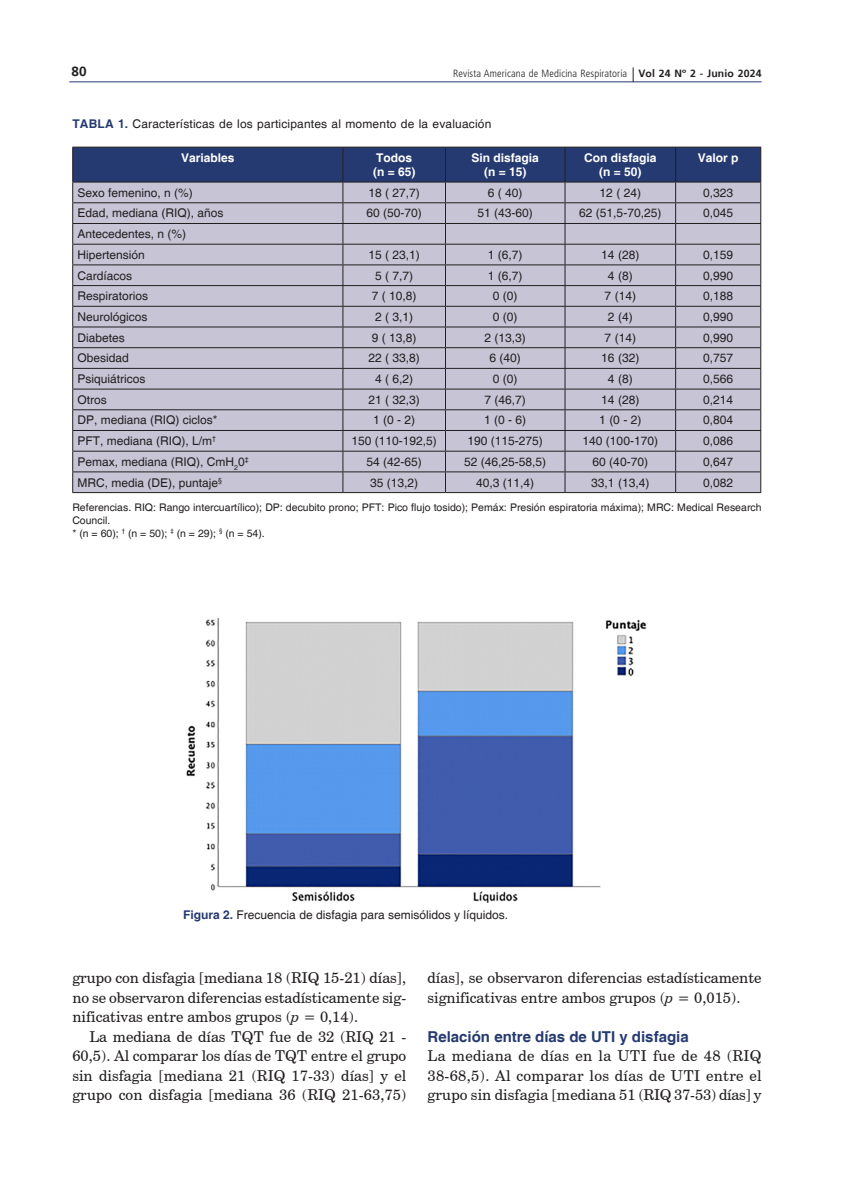
<style>
.page{position:relative;width:851px;height:1191px;background:#fff}
.page>*{position:absolute;margin:0;border:0;box-sizing:border-box;transform-origin:0 0}
.t1{font:15px/19.5px "Century Schoolbook BT";color:#231f20;text-align:justify}
.t2{font:700 15px "Helvetica";color:#253a71}
.t3{font:700 13.5px "Frutiger";color:#231f20}
.t4{font:12px/20.7px "Helvetica";color:#231f20}
.t5{font:700 12px/14.4px "Helvetica";color:#fff;text-align:center}
.t6{font:10.5px/12.8px "Helvetica";color:#231f20}
.t7{font:300 condensed 10.5px "Frutiger LT Std";letter-spacing:.01em;color:#231f20}
.s1{font-family:"Frutiger";font-weight:700;font-stretch:normal}
.s2{font-weight:700;color:#253a71}
.s3{font-style:italic}
</style>
<div class="page">
<hr style="left:69px;top:81px;width:692px;height:1px;background:#253a71">
<svg style="left:632px;top:67px;width:1px;height:15px"></svg>
<hr style="left:72px;top:492px;width:271px;height:1px;background:#231f20">
<hr style="left:343px;top:492px;width:102px;height:1px;background:#231f20">
<hr style="left:445px;top:492px;width:120px;height:1px;background:#231f20">
<hr style="left:565px;top:492px;width:110px;height:1px;background:#231f20">
<hr style="left:675px;top:492px;width:86px;height:1px;background:#231f20">
<svg style="left:72px;top:148px;width:689px;height:344px;background:#aeaec2"></svg>
<hr style="left:72px;top:147px;width:271px;height:1px;background:#231f20">
<hr style="left:72px;top:182px;width:271px;height:1px;background:#231f20">
<hr style="left:343px;top:147px;width:102px;height:1px;background:#231f20">
<hr style="left:445px;top:147px;width:120px;height:1px;background:#231f20">
<hr style="left:565px;top:147px;width:110px;height:1px;background:#231f20">
<hr style="left:675px;top:147px;width:86px;height:1px;background:#231f20">
<hr style="left:343px;top:182px;width:102px;height:1px;background:#231f20">
<hr style="left:445px;top:182px;width:120px;height:1px;background:#231f20">
<hr style="left:565px;top:182px;width:110px;height:1px;background:#231f20">
<hr style="left:675px;top:182px;width:86px;height:1px;background:#231f20">
<img style="left:186px;top:619px;width:461px;height:283px">
<p class="t3" style="left:71px;top:63px;width:17px">80</p>
<p class="t7" style="left:453px;top:67px;width:310px">Revista Americana de Medicina Respiratoria <span class="s1">Vol 24 Nº 2 - Junio 2024</span></p>
<p class="t4" style="left:72px;top:114px;width:420px"><span class="s2">TABLA 1.</span> Características de los participantes al momento de la evaluación</p>
<p class="t5" style="left:181px;top:151px;width:55px">Variables</p>
<p class="t5" style="left:373px;top:151px;width:44px;text-align:left">Todos (n = 65)</p>
<p class="t5" style="left:471px;top:151px;width:69px">Sin disfagia (n = 15)</p>
<p class="t5" style="left:584px;top:151px;width:74px">Con disfagia (n = 50)</p>
<p class="t5" style="left:697px;top:151px;width:42px">Valor p</p>
<p class="t4" style="left:77px;top:183px;width:117px">Sexo femenino, n (%)</p>
<p class="t4" style="left:368px;top:183px;width:53px">18 ( 27,7)</p>
<p class="t4" style="left:488px;top:183px;width:36px">6 ( 40)</p>
<p class="t4" style="left:599px;top:183px;width:43px">12 ( 24)</p>
<p class="t4" style="left:703px;top:183px;width:32px">0,323</p>
<p class="t4" style="left:77px;top:203px;width:148px">Edad, mediana (RIQ), años</p>
<p class="t4" style="left:366px;top:203px;width:57px">60 (50-70)</p>
<p class="t4" style="left:477px;top:203px;width:57px">51 (43-60)</p>
<p class="t4" style="left:579px;top:203px;width:84px">62 (51,5-70,25)</p>
<p class="t4" style="left:703px;top:203px;width:32px">0,045</p>
<p class="t4" style="left:77px;top:224px;width:110px">Antecedentes, n (%)<br>Hipertensión</p>
<p class="t4" style="left:368px;top:245px;width:53px">15 ( 23,1)</p>
<p class="t4" style="left:488px;top:245px;width:36px">1 (6,7)</p>
<p class="t4" style="left:601px;top:245px;width:40px">14 (28)</p>
<p class="t4" style="left:703px;top:245px;width:32px">0,159</p>
<p class="t4" style="left:77px;top:265px;width:56px">Cardíacos</p>
<p class="t4" style="left:375px;top:265px;width:40px">5 ( 7,7)</p>
<p class="t4" style="left:488px;top:265px;width:36px">1 (6,7)</p>
<p class="t4" style="left:608px;top:265px;width:26px">4 (8)</p>
<p class="t4" style="left:703px;top:265px;width:32px">0,990</p>
<p class="t4" style="left:77px;top:286px;width:72px">Respiratorios</p>
<p class="t4" style="left:372px;top:286px;width:46px">7 ( 10,8)</p>
<p class="t4" style="left:493px;top:286px;width:26px">0 (0)</p>
<p class="t4" style="left:604px;top:286px;width:33px">7 (14)</p>
<p class="t4" style="left:703px;top:286px;width:32px">0,188</p>
<p class="t4" style="left:77px;top:307px;width:72px">Neurológicos</p>
<p class="t4" style="left:375px;top:307px;width:40px">2 ( 3,1)</p>
<p class="t4" style="left:493px;top:307px;width:26px">0 (0)</p>
<p class="t4" style="left:608px;top:307px;width:26px">2 (4)</p>
<p class="t4" style="left:703px;top:307px;width:32px">0,990</p>
<p class="t4" style="left:77px;top:327px;width:49px">Diabetes</p>
<p class="t4" style="left:372px;top:327px;width:46px">9 ( 13,8)</p>
<p class="t4" style="left:484px;top:327px;width:43px">2 (13,3)</p>
<p class="t4" style="left:604px;top:327px;width:33px">7 (14)</p>
<p class="t4" style="left:703px;top:327px;width:32px">0,990</p>
<p class="t4" style="left:77px;top:348px;width:53px">Obesidad</p>
<p class="t4" style="left:368px;top:348px;width:53px">22 ( 33,8)</p>
<p class="t4" style="left:489px;top:348px;width:33px">6 (40)</p>
<p class="t4" style="left:601px;top:348px;width:40px">16 (32)</p>
<p class="t4" style="left:703px;top:348px;width:32px">0,757</p>
<p class="t4" style="left:77px;top:369px;width:70px">Psiquiátricos</p>
<p class="t4" style="left:375px;top:369px;width:40px">4 ( 6,2)</p>
<p class="t4" style="left:493px;top:369px;width:26px">0 (0)</p>
<p class="t4" style="left:608px;top:369px;width:26px">4 (8)</p>
<p class="t4" style="left:703px;top:369px;width:32px">0,566</p>
<p class="t4" style="left:77px;top:389px;width:31px">Otros</p>
<p class="t4" style="left:368px;top:389px;width:53px">21 ( 32,3)</p>
<p class="t4" style="left:484px;top:389px;width:43px">7 (46,7)</p>
<p class="t4" style="left:601px;top:389px;width:40px">14 (28)</p>
<p class="t4" style="left:703px;top:389px;width:32px">0,214</p>
<p class="t4" style="left:77px;top:410px;width:142px">DP, mediana (RIQ) ciclos*</p>
<p class="t4" style="left:373px;top:410px;width:44px">1 (0 - 2)</p>
<p class="t4" style="left:484px;top:410px;width:44px">1 (0 - 6)</p>
<p class="t4" style="left:599px;top:410px;width:44px">1 (0 - 2)</p>
<p class="t4" style="left:703px;top:410px;width:32px">0,804</p>
<p class="t4" style="left:77px;top:431px;width:140px">PFT, mediana (RIQ), L/m<sup>†</sup></p>
<p class="t4" style="left:351px;top:431px;width:87px">150 (110-192,5)</p>
<p class="t4" style="left:467px;top:431px;width:77px">190 (115-275)</p>
<p class="t4" style="left:582px;top:431px;width:77px">140 (100-170)</p>
<p class="t4" style="left:703px;top:431px;width:32px">0,086</p>
<p class="t4" style="left:77px;top:452px;width:173px">Pemax, mediana (RIQ), CmH<sub>2</sub>0<sup>‡</sup></p>
<p class="t4" style="left:366px;top:452px;width:57px">54 (42-65)</p>
<p class="t4" style="left:464px;top:452px;width:84px">52 (46,25-58,5)</p>
<p class="t4" style="left:592px;top:452px;width:57px">60 (40-70)</p>
<p class="t4" style="left:703px;top:452px;width:32px">0,647</p>
<p class="t4" style="left:77px;top:472px;width:146px">MRC, media (DE), puntaje<sup>§</sup></p>
<p class="t4" style="left:370px;top:472px;width:50px">35 (13,2)</p>
<p class="t4" style="left:476px;top:472px;width:60px">40,3 (11,4)</p>
<p class="t4" style="left:591px;top:472px;width:60px">33,1 (13,4)</p>
<p class="t4" style="left:703px;top:472px;width:32px">0,082</p>
<p class="t6" style="left:72px;top:501px;width:690px">Referencias. RIQ: Rango intercuartílico); DP: decubito prono; PFT: Pico flujo tosido); Pemáx: Presión espiratoria máxima); MRC: Medical Research<br>Council.<br>* (n = 60); <sup>†</sup> (n = 50); <sup>‡</sup> (n = 29); <sup>§</sup> (n = 54).</p>
<p class="t4" style="left:183px;top:905px;width:326px"><span class="s2">Figura 2.</span> Frecuencia de disfagia para semisólidos y líquidos.</p>
<p class="t1" style="left:72px;top:968px;width:335px">grupo con disfagia [mediana 18 (RIQ 15-21) días], no se observaron diferencias estadísticamente sig&shy;nificativas entre ambos grupos (<span class="s3">p</span> = 0,14).</p>
<p class="t1" style="left:72px;top:1026px;width:335px;text-indent:17px">La mediana de días TQT fue de 32 (RIQ 21 - 60,5). Al comparar los días de TQT entre el grupo sin disfagia [mediana 21 (RIQ 17-33) días] y el grupo con disfagia [mediana 36 (RIQ 21-63,75)</p>
<p class="t1" style="left:427px;top:968px;width:335px">días], se observaron diferencias estadísticamente significativas entre ambos grupos (<span class="s3">p</span> = 0,015).</p>
<p class="t2" style="left:427px;top:1027px;width:262px">Relación entre días de UTI y disfagia</p>
<p class="t1" style="left:427px;top:1046px;width:335px">La mediana de días en la UTI fue de 48 (RIQ 38-68,5). Al comparar los días de UTI entre el grupo sin disfagia [mediana 51 (RIQ 37-53) días] y</p>
</div>
